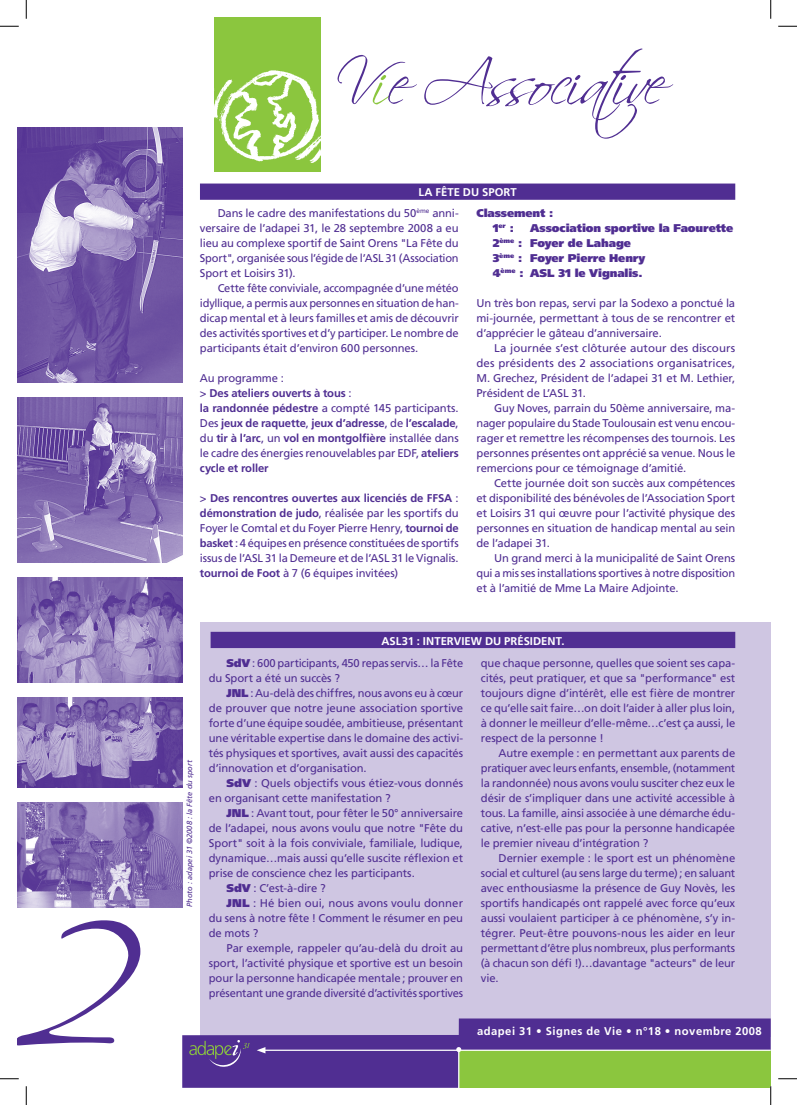
<style>
.page{position:relative;width:797px;height:1105px;background:#fff}
.page>*{position:absolute;margin:0;border:0;box-sizing:border-box;transform-origin:0 0}
.t1{font:237.38px "Scriptina";color:#502e92}
.t2{font:11.25px/15px "Frutiger";letter-spacing:-.015em;color:#502e92;text-align:justify}
.t3{font:700 11.25px/15px "Frutiger";letter-spacing:-.01em;color:#502e92}
.t4{font:900 11.25px/15px "Frutiger";letter-spacing:-.01em;color:#502e92}
.t5{font:700 11.25px "Frutiger";letter-spacing:.04em;color:#fff}
.t6{font:700 11.25px "Frutiger";letter-spacing:.005em;color:#fff}
.t7{font:italic 7.5px "Frutiger";color:#502e92}
.s1{font-weight:400}
.s2{font-weight:700}
.s3{font-weight:900}
</style>
<div class="page">
<div style="left:200px;top:622px;width:570px;height:414px;background:#cfc6e2"></div>
<svg style="left:182px;top:1018px;width:588px;height:70px;fill:#502e92"></svg>
<div style="left:459px;top:1050px;width:311px;height:38px;background:#8bc63e"></div>
<svg style="left:189px;top:1040px;width:60px;height:27px;background:#5f498d"></svg>
<hr style="left:263px;top:1050px;width:507px;height:1px;background:#fff">
<svg style="left:257px;top:1047px;width:8px;height:6px"></svg>
<hr style="left:458px;top:1049px;width:1px;height:38px;background:#fff">
<svg style="left:456px;top:1047px;width:5px;height:5px"></svg>
<div style="left:214px;top:17px;width:106px;height:155px;background:#8bc63e"></div>
<img style="left:214px;top:44px;width:107px;height:128px">
<svg style="left:337px;top:49px;width:336px;height:90px"></svg>
<img style="left:17px;top:127px;width:165px;height:255px">
<img style="left:17px;top:397px;width:165px;height:165px">
<img style="left:17px;top:577px;width:165px;height:105px">
<img style="left:17px;top:697px;width:165px;height:90px">
<img style="left:17px;top:802px;width:165px;height:105px">
<div style="left:200px;top:184px;width:535px;height:16px;background:#502e92"></div>
<div style="left:211px;top:632px;width:524px;height:16px;background:#502e92"></div>
<svg style="left:0;top:25px;width:19px;height:2px"></svg>
<svg style="left:778px;top:25px;width:19px;height:2px"></svg>
<svg style="left:0;top:1078px;width:19px;height:1px"></svg>
<svg style="left:778px;top:1078px;width:19px;height:1px"></svg>
<svg style="left:25px;top:0;width:2px;height:19px"></svg>
<svg style="left:25px;top:1086px;width:2px;height:19px"></svg>
<svg style="left:770px;top:0;width:1px;height:19px"></svg>
<svg style="left:770px;top:1086px;width:1px;height:19px"></svg>
<h1 class="t1" style="left:15px;top:822px;width:119px">2</h1>
<p class="t5" style="left:418px;top:186px;width:100px">la fête du sport</p>
<p class="t2" style="left:200px;top:206px;width:260px;text-indent:18px">Dans le cadre des manifestations du 50<sup>ème</sup> anni&shy;versaire de l’adapei 31, le 28 septembre 2008 a eu lieu au complexe sportif de Saint Orens "La Fête du Sport", organisée sous l’égide de l’ASL 31 (Association Sport et Loisirs 31).</p>
<p class="t2" style="left:200px;top:281px;width:260px;text-indent:18px">Cette fête conviviale, accompagnée d’une météo idyllique, a permis aux personnes en situation de han&shy;dicap mental et à leurs familles et amis de découvrir des activités sportives et d’y participer. Le nombre de participants était d’environ 600 personnes.</p>
<p class="t3" style="left:200px;top:371px;width:260px"><span class="s1">Au programme :<br>&gt;</span> Des ateliers ouverts à tous <span class="s1">:<br></span>la randonnée pédestre <span class="s1">a compté 145 participants.<br>Des</span> jeux de raquette<span class="s1">,</span> jeux d’adresse<span class="s1">, de</span> l’escalade<span class="s1">, du</span> tir à l’arc<span class="s1">, un</span> vol en montgolfière <span class="s1">installée dans le cadre des énergies renouvelables par EDF,</span> ateliers cycle et roller</p>
<p class="t2" style="left:200px;top:491px;width:260px">&gt; <span class="s2">Des rencontres ouvertes aux licenciés de FFSA</span> : <span class="s2">démonstration de judo</span>, réalisée par les sportifs du Foyer le Comtal et du Foyer Pierre Henry, <span class="s2">tournoi de basket</span> : 4 équipes en présence constituées de sportifs issus de l’ASL 31 la Demeure et de l’ASL 31 le Vignalis. <span class="s2">tournoi de Foot</span> à 7 (6 équipes invitées)</p>
<p class="t4" style="left:492px;top:206px;width:62px;text-indent:-16px">Classement :<br>1<sup>er</sup> :</p>
<p class="t4" style="left:492px;top:221px;width:242px;text-indent:38px">Association sportive la Faourette<br>2<sup>ème</sup> : Foyer de Lahage<br>3<sup>ème</sup> : Foyer Pierre Henry<br>4<sup>ème</sup> : ASL 31 le Vignalis.</p>
<p class="t2" style="left:476px;top:296px;width:260px">Un très bon repas, servi par la Sodexo a ponctué la mi-journée, permettant à tous de se rencontrer et d’apprécier le gâteau d’anniversaire.</p>
<p class="t2" style="left:476px;top:341px;width:260px;text-indent:18px">La journée s’est clôturée autour des discours des présidents des 2 associations organisatrices, M. Grechez, Président de l’adapei 31 et M. Lethier, Président de L’ASL 31.</p>
<p class="t2" style="left:476px;top:401px;width:260px;text-indent:18px">Guy Noves, parrain du 50ème anniversaire, ma&shy;nager populaire du Stade Toulousain est venu encou&shy;rager et remettre les récompenses des tournois. Les personnes présentes ont apprécié sa venue. Nous le remercions pour ce témoignage d’amitié.</p>
<p class="t2" style="left:476px;top:476px;width:260px;text-indent:18px">Cette journée doit son succès aux compétences et disponibilité des bénévoles de l’Association Sport et Loisirs 31 qui œuvre pour l’activité physique des personnes en situation de handicap mental au sein de l’adapei 31.</p>
<p class="t2" style="left:476px;top:551px;width:260px;text-indent:18px">Un grand merci à la municipalité de Saint Orens qui a mis ses installations sportives à notre disposition et à l’amitié de Mme La Maire Adjointe.</p>
<p class="t7" style="left:185px;top:907px;width:149px;rotate:-90deg">Photo : adapei 31 ©2008 : la Fête du sport</p>
<p class="t6" style="left:381px;top:634px;width:185px">ASL31 : Intervi ew du président.</p>
<p class="t2" style="left:209px;top:656px;width:256px;text-indent:18px"><span class="s3">SdV</span> : 600 participants, 450 repas servis… la Fête du Sport a été un succès ?</p>
<p class="t2" style="left:209px;top:686px;width:256px;text-indent:18px"><span class="s3">JNL</span> : Au-delà des chiffres, nous avons eu à cœur de prouver que notre jeune association sportive forte d’une équipe soudée, ambitieuse, présentant une véritable expertise dans le domaine des activi&shy;tés physiques et sportives, avait aussi des capacités d’innovation et d’organisation.</p>
<p class="t2" style="left:209px;top:776px;width:256px;text-indent:18px"><span class="s3">SdV</span> : Quels objectifs vous étiez-vous donnés en organisant cette manifestation ?</p>
<p class="t2" style="left:226px;top:806px;width:238px"><span class="s3">JNL</span> : Avant tout, pour fêter le 50° anniversaire</p>
<p class="t2" style="left:209px;top:821px;width:256px">de l’adapei, nous avons voulu que notre "Fête du</p>
<p class="t2" style="left:209px;top:836px;width:256px">Sport" soit à la fois conviviale, familiale, ludique,</p>
<p class="t2" style="left:209px;top:851px;width:256px">dynamique…mais aussi qu’elle suscite réflexion et</p>
<p class="t2" style="left:209px;top:866px;width:207px">prise de conscience chez les participants.</p>
<p class="t2" style="left:226px;top:881px;width:101px"><span class="s3">SdV</span> : C’est-à-dire ?</p>
<p class="t2" style="left:226px;top:896px;width:238px"><span class="s3">JNL</span> : Hé bien oui, nous avons voulu donner</p>
<p class="t2" style="left:209px;top:911px;width:256px">du sens à notre fête ! Comment le résumer en peu</p>
<p class="t2" style="left:209px;top:926px;width:51px">de mots ?</p>
<p class="t2" style="left:226px;top:941px;width:238px">Par exemple, rappeler qu’au-delà du droit au</p>
<p class="t2" style="left:209px;top:956px;width:256px">sport, l’activité physique et sportive est un besoin</p>
<p class="t2" style="left:209px;top:971px;width:256px">pour la personne handicapée mentale ; prouver en</p>
<p class="t2" style="left:209px;top:986px;width:256px">présentant une grande diversité d’activités sportives</p>
<p class="t2" style="left:481px;top:656px;width:256px">que chaque personne, quelles que soient ses capa&shy;cités, peut pratiquer, et que sa "performance" est toujours digne d’intérêt, elle est fière de montrer ce qu’elle sait faire…on doit l’aider à aller plus loin, à donner le meilleur d’elle-même…c’est ça aussi, le respect de la personne !</p>
<p class="t2" style="left:481px;top:746px;width:256px;text-indent:18px">Autre exemple : en permettant aux parents de pratiquer avec leurs enfants, ensemble, (notamment la randonnée) nous avons voulu susciter chez eux le désir de s’impliquer dans une activité accessible à tous. La famille, ainsi associée à une démarche édu&shy;cative, n’est-elle pas pour la personne handicapée le premier niveau d’intégration ?</p>
<p class="t2" style="left:481px;top:851px;width:256px;text-indent:18px">Dernier exemple : le sport est un phénomène social et culturel (au sens large du terme) ; en saluant avec enthousiasme la présence de Guy Novès, les sportifs handicapés ont rappelé avec force qu’eux aussi voulaient participer à ce phénomène, s’y in&shy;tégrer. Peut-être pouvons-nous les aider en leur permettant d’être plus nombreux, plus performants (à chacun son défi !)…davantage "acteurs" de leur vie.</p>
<p class="t5" style="left:477px;top:1024px;width:286px">adapei 31 • Signes de Vie • n°18 • novembre 2008</p>
</div>
